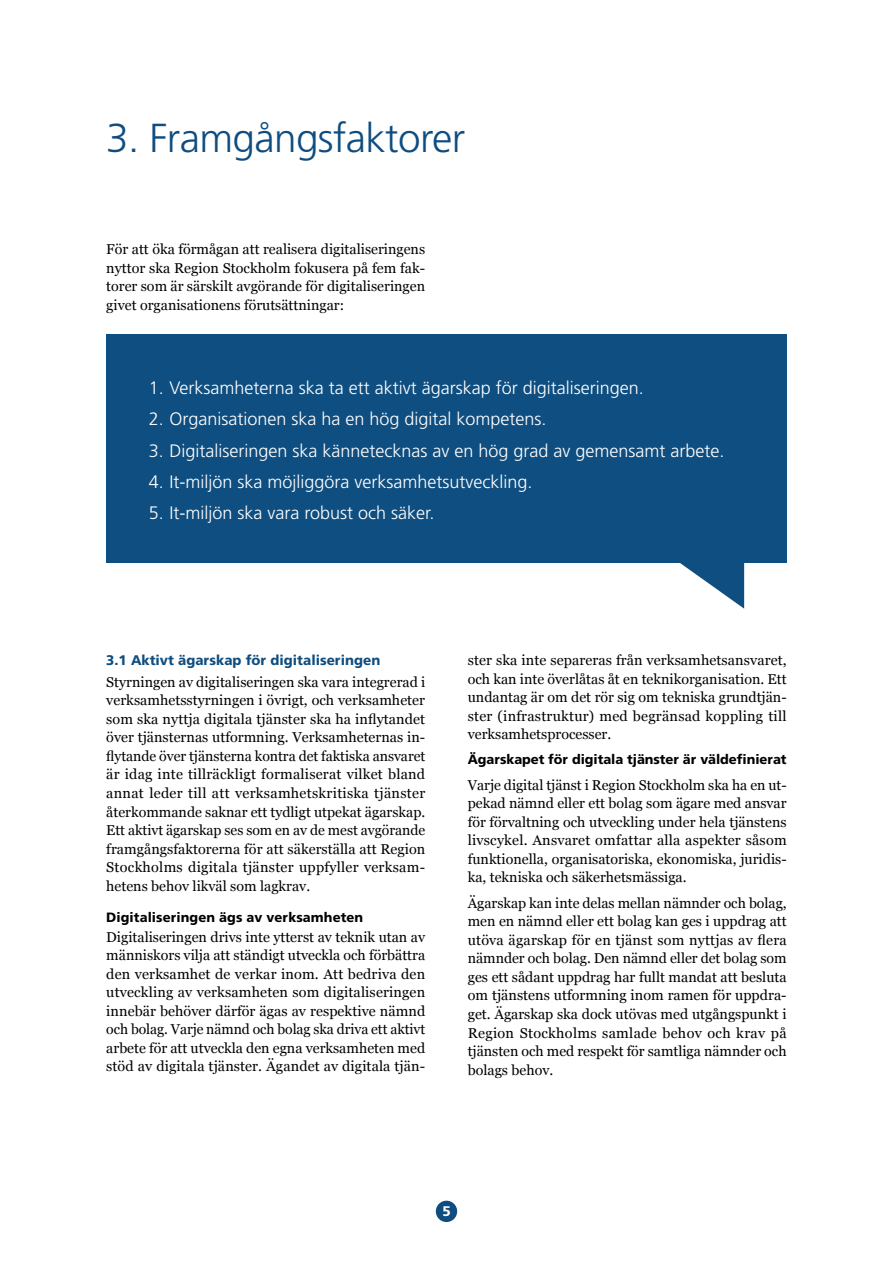
<style>
.page{position:relative;width:893px;height:1263px;background:#fff}
.page>*{position:absolute;margin:0;border:0;box-sizing:border-box;transform-origin:0 0}
.t1{font:300 40.5px "Frutiger SLLOTF";letter-spacing:-.015em;color:#0f4d80}
.t2{font:300 18px "Frutiger SLLOTF";color:#fff}
.t3{font:14.25px/18.5px "Georgia";color:#000;text-align:justify}
.t4{font:800 13.95px "Frutiger SLLOTF";color:#0f4d80}
.t5{font:800 13.95px "Frutiger SLLOTF";color:#fff}
.t6{font:800 13.5px "Frutiger SLLOTF";letter-spacing:-.005em;color:#000}
</style>
<div class="page">
<div style="left:436px;top:1201px;width:21px;height:21px;background:#0f4d80;border-radius:50%"></div>
<div style="left:106px;top:335px;width:681px;height:228px;background:#0f4e80"></div>
<svg style="left:680px;top:563px;width:64px;height:46px"></svg>
<h1 class="t1" style="left:106px;top:115px;width:360px">3. Framgångsfaktorer</h1>
<p class="t3" style="left:106px;top:239px;width:320px">För att öka förmågan att realisera digitaliseringens nyttor ska Region Stockholm fokusera på fem fak&shy;torer som är särskilt avgörande för digitaliseringen givet organisationens förutsättningar:</p>
<p class="t2" style="left:149px;top:377px;width:497px">1. Verksamheterna ska ta ett aktivt ägarskap för digitaliseringen.</p>
<p class="t2" style="left:149px;top:409px;width:399px">2. Organisationen ska ha en hög digital kompetens.</p>
<p class="t2" style="left:149px;top:440px;width:577px">3. Digitaliseringen ska kännetecknas av en hög grad av gemensamt arbete.</p>
<p class="t2" style="left:149px;top:472px;width:385px">4. It-miljön ska möjliggöra verksamhetsutveckling.</p>
<p class="t2" style="left:149px;top:503px;width:287px">5. It-miljön ska vara robust och säker.</p>
<p class="t4" style="left:106px;top:652px;width:276px">3.1 Aktivt ägarskap för digitaliseringen</p>
<p class="t3" style="left:106px;top:672px;width:321px">Styrningen av digitaliseringen ska vara integrerad i verksamhetsstyrningen i övrigt, och verksamheter som ska nyttja digitala tjänster ska ha inflytandet över tjänsternas utformning. Verksamheternas in&shy;flytande över tjänsterna kontra det faktiska ansvaret är idag inte tillräckligt formaliserat vilket bland annat leder till att verksamhetskritiska tjänster återkommande saknar ett tydligt utpekat ägarskap.<br>Ett aktivt ägarskap ses som en av de mest avgörande framgångsfaktorerna för att säkerställa att Region Stockholms digitala tjänster uppfyller verksam&shy;hetens behov likväl som lagkrav.</p>
<p class="t6" style="left:106px;top:909px;width:258px">Digitaliseringen ägs av verksamheten</p>
<p class="t3" style="left:106px;top:927px;width:320px">Digitaliseringen drivs inte ytterst av teknik utan av människors vilja att ständigt utveckla och förbättra den verksamhet de verkar inom. Att bedriva den utveckling av verksamheten som digitaliseringen innebär behöver därför ägas av respektive nämnd och bolag. Varje nämnd och bolag ska driva ett aktivt arbete för att utveckla den egna verksamheten med stöd av digitala tjänster. Ägandet av digitala tjän-</p>
<p class="t3" style="left:468px;top:650px;width:320px">ster ska inte separeras från verksamhetsansvaret, och kan inte överlåtas åt en teknikorganisation. Ett undantag är om det rör sig om tekniska grundtjän&shy;ster (infrastruktur) med begränsad koppling till verksamhetsprocesser.</p>
<p class="t6" style="left:468px;top:751px;width:320px">Ägarskapet för digitala tjänster är väldefinierat</p>
<p class="t3" style="left:468px;top:775px;width:320px">Varje digital tjänst i Region Stockholm ska ha en ut&shy;pekad nämnd eller ett bolag som ägare med ansvar för förvaltning och utveckling under hela tjänstens livscykel. Ansvaret omfattar alla aspekter såsom funktionella, organisatoriska, ekonomiska, juridis&shy;ka, tekniska och säkerhetsmässiga.</p>
<p class="t3" style="left:468px;top:893px;width:320px">Ägarskap kan inte delas mellan nämnder och bolag, men en nämnd eller ett bolag kan ges i uppdrag att utöva ägarskap för en tjänst som nyttjas av flera nämnder och bolag. Den nämnd eller det bolag som ges ett sådant uppdrag har fullt mandat att besluta om tjänstens utformning inom ramen för uppdra&shy;get. Ägarskap ska dock utövas med utgångspunkt i Region Stockholms samlade behov och krav på tjänsten och med respekt för samtliga nämnder och bolags behov.</p>
<p class="t5" style="left:442px;top:1202px;width:10px">5</p>
</div>
